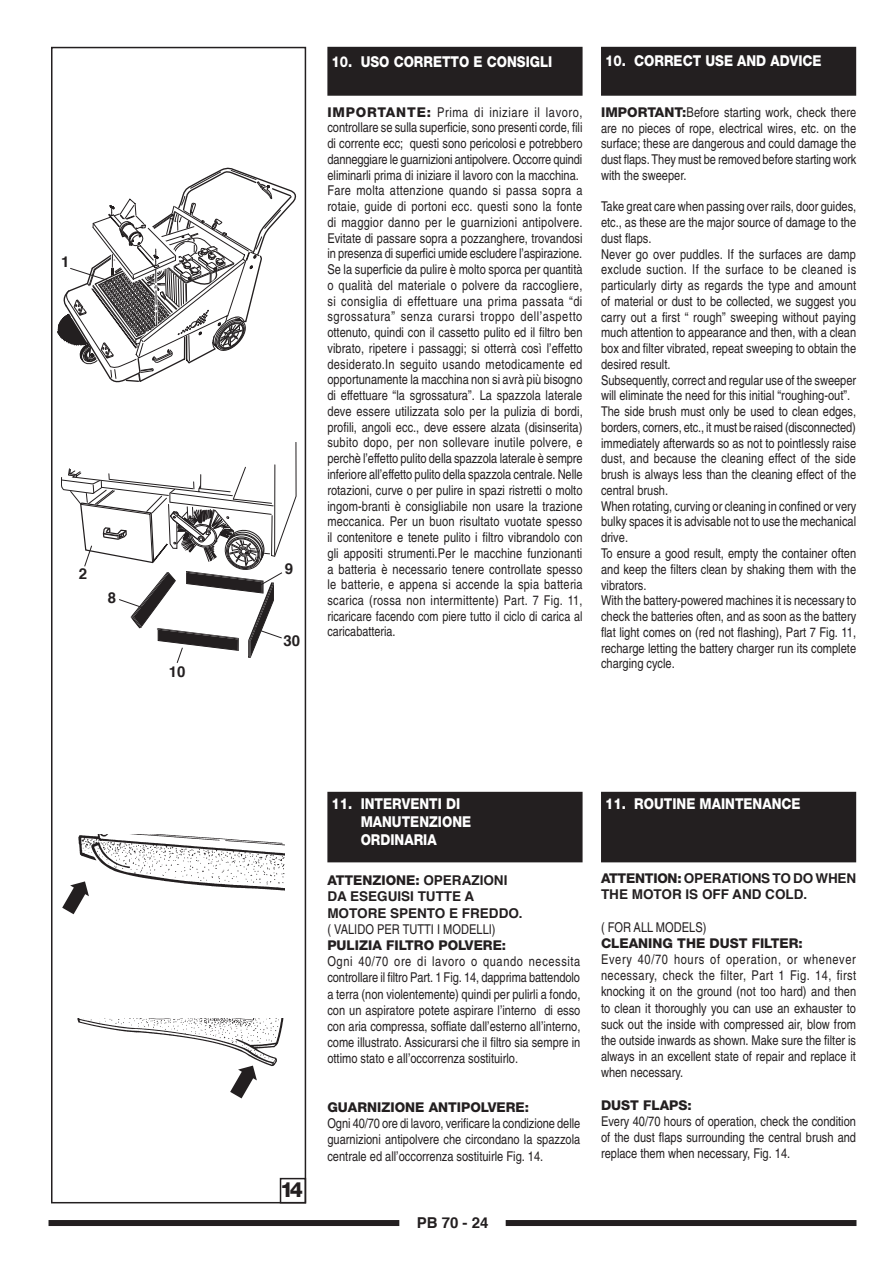
<style>
.page{position:relative;width:893px;height:1263px;background:#fff}
.page>*{position:absolute;margin:0;border:0;box-sizing:border-box;transform-origin:0 0}
.t1{font:800 21px "Helvetica Neue";color:#231f20}
.t2{font:800 15px/18px "Helvetica Neue";color:#fff;scale:.88 1}
.t3{font:700 15px "Helvetica";color:#231f20}
.t4{font:condensed 13.5px/15.8px "Helvetica";color:#231f20;text-align:justify}
.t5{font:800 13.5px "Helvetica Neue";color:#231f20}
.t6{font:700 13.5px/16.2px "Helvetica";color:#231f20}
.s1{font-family:"Helvetica Neue";font-weight:800;font-stretch:normal}
.s2{font-family:"Helvetica";font-weight:700}
.s3{font-family:"Helvetica Neue";font-weight:800}
</style>
<div class="page">
<div style="left:49px;top:1220px;width:350px;height:6px;background:#231f20"></div>
<div style="left:506px;top:1220px;width:350px;height:6px;background:#231f20"></div>
<div style="left:51px;top:47px;width:255px;height:1156px;border:2px solid #231f20"></div>
<div style="left:328px;top:48px;width:254px;height:47px;background:#231f20"></div>
<div style="left:327px;top:47px;width:256px;height:49px;border:2px solid #231f20"></div>
<div style="left:328px;top:792px;width:254px;height:70px;background:#231f20"></div>
<div style="left:602px;top:48px;width:253px;height:47px;background:#231f20"></div>
<div style="left:601px;top:47px;width:255px;height:49px;border:2px solid #231f20"></div>
<div style="left:602px;top:792px;width:253px;height:70px;background:#231f20"></div>
<img style="left:77px;top:1018px;width:207px;height:49px">
<div style="left:280px;top:1178px;width:26px;height:25px;border:2px solid #231f20"></div>
<img style="left:78px;top:835px;width:206px;height:56px">
<svg style="left:57px;top:168px;width:239px;height:214px"></svg>
<svg style="left:61px;top:442px;width:235px;height:221px"></svg>
<svg style="left:78px;top:876px;width:16px;height:15px"></svg>
<svg style="left:226px;top:1060px;width:36px;height:7px"></svg>
<p class="t3" style="left:61px;top:248px;width:10px">1</p>
<p class="t3" style="left:79px;top:560px;width:10px">2</p>
<p class="t3" style="left:108px;top:584px;width:10px">8</p>
<p class="t3" style="left:169px;top:658px;width:18px">10</p>
<p class="t3" style="left:285px;top:555px;width:10px">9</p>
<p class="t3" style="left:283px;top:627px;width:18px">30</p>
<p class="t2" style="left:332px;top:53px;width:252px">10. USO CORRETTO E CONSIGLI</p>
<p class="t4" style="left:327px;top:104px;width:257px;text-align:left"><span class="s1">IMPORTANTE:</span> Prima di iniziare il lavoro, controllare se sulla superficie, sono presenti corde, fili di corrente ecc; questi sono pericolosi e potrebbero danneggiare le guarnizioni antipolvere. Occorre quindi eliminarli prima di iniziare il lavoro con la macchina.<br>Fare molta attenzione quando si passa sopra a rotaie, guide di portoni ecc. questi sono la fonte di maggior danno per le guarnizioni antipolvere.<br>Evitate di passare sopra a pozzanghere, trovandosi in presenza di superfici umide escludere l’aspirazione.<br>Se la superficie da pulire è molto sporca per quantità o qualità del materiale o polvere da raccogliere, si consiglia di effettuare una prima passata “di sgrossatura” senza curarsi troppo dell’aspetto ottenuto, quindi con il cassetto pulito ed il filtro ben vibrato, ripetere i passaggi; si otterrà così l’effetto desiderato.In seguito usando metodicamente ed opportunamente la macchina non si avrà più bisogno di effettuare “la sgrossatura”. La spazzola laterale deve essere utilizzata solo per la pulizia di bordi, profili, angoli ecc., deve essere alzata (disinserita) subito dopo, per non sollevare inutile polvere, e perchè l’effetto pulito della spazzola laterale è sempre inferiore all’effetto pulito della spazzola centrale. Nelle rotazioni, curve o per pulire in spazi ristretti o molto ingom-branti è consigliabile non usare la trazione meccanica. Per un buon risultato vuotate spesso il contenitore e tenete pulito i filtro vibrandolo con gli appositi strumenti.Per le macchine funzionanti a batteria è necessario tenere controllate spesso le batterie, e appena si accende la spia batteria scarica (rossa non intermittente) Part. 7 Fig. 11, ricaricare facendo com piere tutto il ciclo di carica al caricabatteria.</p>
<p class="t2" style="left:605px;top:52px;width:247px">10. CORRECT USE AND ADVICE</p>
<p class="t4" style="left:601px;top:104px;width:257px"><span class="s1">IMPORTANT:</span>Before starting work, check there are no pieces of rope, electrical wires, etc. on the surface; these are dangerous and could damage the dust flaps. They must be removed before starting work with the sweeper.</p>
<p class="t4" style="left:601px;top:199px;width:257px;text-align:left">Take great care when passing over rails, door guides, etc., as these are the major source of damage to the dust flaps.<br>Never go over puddles. If the surfaces are damp exclude suction. If the surface to be cleaned is particularly dirty as regards the type and amount of material or dust to be collected, we suggest you carry out a first “ rough” sweeping without paying much attention to appearance and then, with a clean box and filter vibrated, repeat sweeping to obtain the desired result.<br>Subsequently, correct and regular use of the sweeper will eliminate the need for this initial “roughing-out”.<br>The side brush must only be used to clean edges, borders, corners, etc., it must be raised (disconnected) immediately afterwards so as not to pointlessly raise dust, and because the cleaning effect of the side brush is always less than the cleaning effect of the central brush.<br>When rotating, curving or cleaning in confined or very bulky spaces it is advisable not to use the mechanical drive.<br>To ensure a good result, empty the container often and keep the filters clean by shaking them with the vibrators.<br>With the battery-powered machines it is necessary to check the batteries often, and as soon as the battery flat light comes on (red not flashing), Part 7 Fig. 11, recharge letting the battery charger run its complete charging cycle.</p>
<h1 class="t1" style="left:280px;top:1177px;width:24px">14</h1>
<p class="t2" style="left:361px;top:795px;width:127px;text-indent:-29px">11. INTERVENTI DI<br>MANUTENZIONE<br>ORDINARIA</p>
<p class="t5" style="left:327px;top:872px;width:182px">ATTENZIONE: <span class="s2">OPERAZIONI</span></p>
<p class="t6" style="left:327px;top:888px;width:197px">DA ESEGUISI TUTTE A<br>MOTORE SPENTO E FREDDO.</p>
<p class="t4" style="left:327px;top:921px;width:170px">( VALIDO PER TUTTI I MODELLI)</p>
<p class="t5" style="left:327px;top:937px;width:180px">PULIZIA FILTRO POLVERE:</p>
<p class="t4" style="left:327px;top:953px;width:255px;line-height:16.2px">Ogni 40/70 ore di lavoro o quando necessita controllare il filtro Part. 1 Fig. 14, dapprima battendolo a terra (non violentemente) quindi per pulirli a fondo, con un aspiratore potete aspirare l’interno di esso con aria compressa, soffiate dall’esterno all’interno, come illustrato. Assicurarsi che il filtro sia sempre in ottimo stato e all’occorrenza sostituirlo.</p>
<p class="t5" style="left:327px;top:1099px;width:203px">GUARNIZIONE ANTIPOLVERE:</p>
<p class="t4" style="left:327px;top:1115px;width:254px;line-height:16.2px">Ogni 40/70 ore di lavoro, verificare la condizione delle guarnizioni antipolvere che circondano la spazzola centrale ed all’occorrenza sostituirle Fig. 14.</p>
<p class="t2" style="left:605px;top:794px;width:224px">11. ROUTINE MAINTENANCE</p>
<p class="t6" style="left:601px;top:869px;width:257px"><span class="s3">ATTENTION:</span> OPERATIONS TO DO WHEN<br>THE MOTOR IS OFF AND COLD.</p>
<p class="t4" style="left:601px;top:919px;width:107px">( FOR ALL MODELS)</p>
<p class="t5" style="left:601px;top:935px;width:203px">CLEANING THE DUST FILTER:</p>
<p class="t4" style="left:601px;top:951px;width:257px;line-height:16.2px">Every 40/70 hours of operation, or whenever necessary, check the filter, Part 1 Fig. 14, first knocking it on the ground (not too hard) and then to clean it thoroughly you can use an exhauster to suck out the inside with compressed air, blow from the outside inwards as shown. Make sure the filter is always in an excellent state of repair and replace it when necessary.</p>
<p class="t5" style="left:601px;top:1097px;width:92px">DUST FLAPS:</p>
<p class="t4" style="left:601px;top:1113px;width:257px;line-height:16.2px">Every 40/70 hours of operation, check the condition of the dust flaps surrounding the central brush and replace them when necessary, Fig. 14.</p>
<p class="t3" style="left:417px;top:1209px;width:73px">PB 70 - 24</p>
</div>
